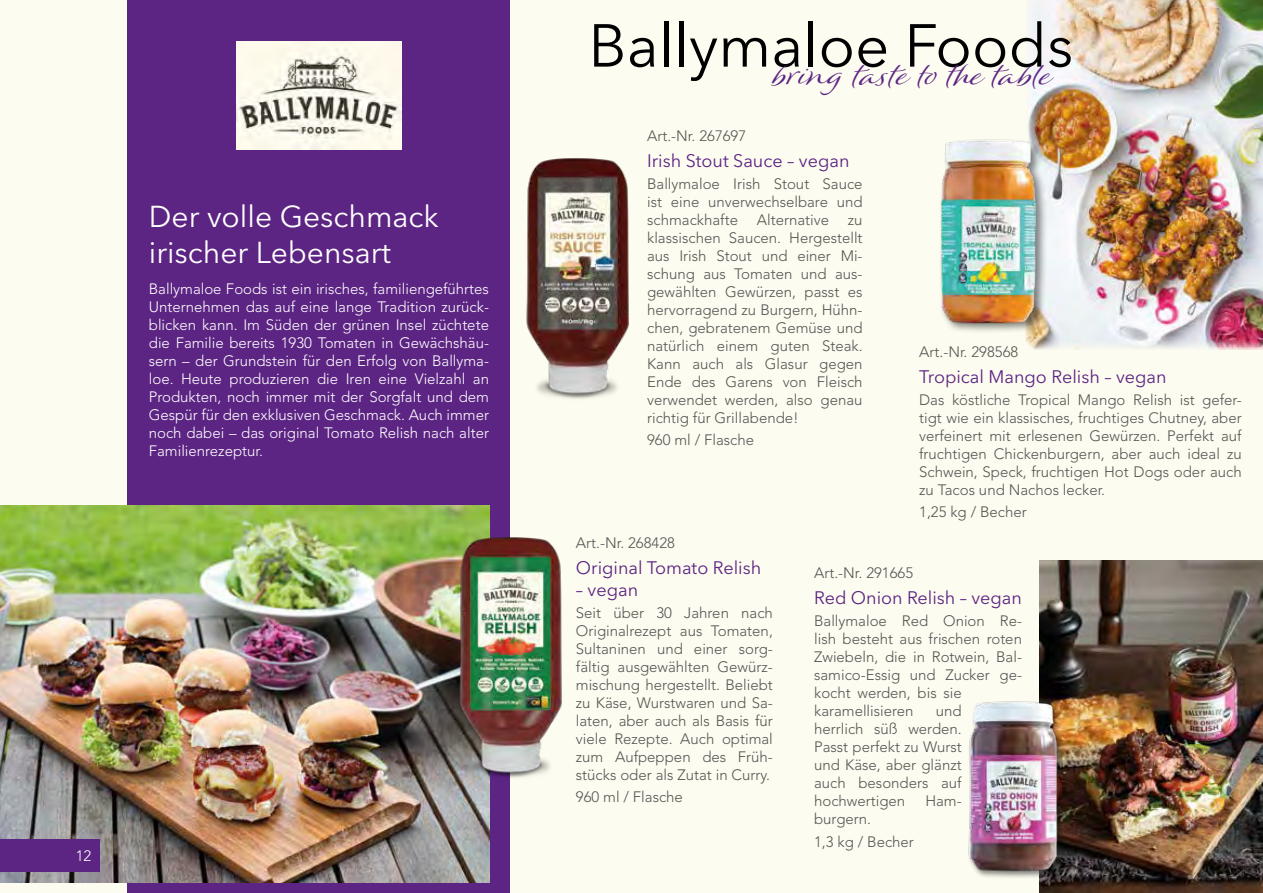
<style>
.page{position:relative;width:1263px;height:893px;background:#fdfcf0}
.page>*{position:absolute;margin:0;border:0;box-sizing:border-box;transform-origin:0 0}
.t1{font:60px "Avenir Next LT Pro";color:#000}
.t2{font:30px/36px "Avenir Next LT Pro";color:#fff}
.t3{font:27px "Winsome";color:#5c2483;scale:1.1 1}
.t4{font:18px "Avenir Next LT Pro";color:#5c2483}
.t5{font:300 15px/18px "Avenir LT Std";color:#555454;text-align:justify}
.t6{font:300 15px/18px "Avenir LT Std";color:#fff;text-align:justify}
</style>
<div class="page">
<img style="left:1039px;top:560px;width:224px;height:333px">
<img style="left:1025px;top:0;width:238px;height:349px">
<div style="left:127px;top:0;width:383px;height:893px;background:#5c2483"></div>
<img style="left:0;top:506px;width:489px;height:376px">
<div style="left:0;top:839px;width:100px;height:33px;background:#5c2483"></div>
<img style="left:237px;top:42px;width:164px;height:107px">
<img style="left:526px;top:158px;width:103px;height:241px">
<img style="left:433px;top:524px;width:129px;height:267px">
<div style="left:967px;top:700px;width:98px;height:179px;background:#000;opacity:.5"></div>
<img style="left:967px;top:694px;width:96px;height:180px">
<img style="left:940px;top:129px;width:112px;height:205px">
<h2 class="t2" style="left:149px;top:198px;width:292px">Der volle Geschmack irischer Lebensart</h2>
<p class="t6" style="left:149px;top:279px;width:342px">Ballymaloe Foods ist ein irisches, familiengeführtes Unternehmen das auf eine lange Tradition zurück&shy;blicken kann. Im Süden der grünen Insel züchtete die Familie bereits 1930 Tomaten in Gewächshäu&shy;sern – der Grundstein für den Erfolg von Ballyma&shy;loe. Heute produzieren die Iren eine Vielzahl an Produkten, noch immer mit der Sorgfalt und dem Gespür für den exklusiven Geschmack. Auch immer noch dabei – das original Tomato Relish nach alter Familienrezeptur.</p>
<p class="t6" style="left:76px;top:847px;width:17px">12</p>
<h1 class="t1" style="left:588px;top:10px;width:486px">Ballymaloe Foods</h1>
<h3 class="t3" style="left:775px;top:59px;width:255px">bring taste to the table</h3>
<p class="t5" style="left:647px;top:127px;width:101px">Art.-Nr. 267697</p>
<p class="t4" style="left:647px;top:150px;width:204px">Irish Stout Sauce – vegan</p>
<p class="t5" style="left:647px;top:175px;width:217px">Ballymaloe Irish Stout Sauce ist eine unverwechselbare und schmackhafte</p>
<p class="t5" style="left:757px;top:211px;width:74px">Alternative</p>
<p class="t5" style="left:647px;top:211px;width:217px;text-indent:201px">zu klassischen Saucen. Hergestellt aus Irish Stout und einer Mi&shy;schung aus Tomaten und aus&shy;gewählten Gewürzen, passt es hervorragend zu Burgern, Hühn&shy;chen, gebratenem Gemüse und natürlich einem guten Steak.<br>Kann auch als Glasur gegen Ende des Garens von Fleisch verwendet werden, also genau richtig für Grillabende!</p>
<p class="t5" style="left:647px;top:431px;width:109px">960 ml / Flasche</p>
<p class="t5" style="left:919px;top:343px;width:101px">Art.-Nr. 298568</p>
<p class="t4" style="left:919px;top:366px;width:249px">Tropical Mango Relish – vegan</p>
<p class="t5" style="left:919px;top:391px;width:324px">Das köstliche Tropical Mango Relish ist gefer&shy;tigt wie ein klassisches, fruchtiges Chutney, aber verfeinert mit erlesenen Gewürzen. Perfekt auf fruchtigen Chickenburgern, aber auch ideal zu Schwein, Speck, fruchtigen Hot Dogs oder auch zu Tacos und Nachos lecker.</p>
<p class="t5" style="left:919px;top:503px;width:109px">1,25 kg / Becher</p>
<p class="t5" style="left:576px;top:534px;width:101px">Art.-Nr. 268428</p>
<p class="t4" style="left:576px;top:557px;width:187px">Original Tomato Relish</p>
<p class="t4" style="left:576px;top:579px;width:64px">– vegan</p>
<p class="t5" style="left:576px;top:604px;width:198px">Seit über 30 Jahren nach Originalrezept aus Tomaten, Sultaninen und einer sorg&shy;fältig ausgewählten Gewürz&shy;mischung hergestellt. Beliebt zu Käse, Wurstwaren und Sa&shy;laten, aber auch als Basis für viele Rezepte. Auch optimal zum Aufpeppen des Früh&shy;stücks oder als Zutat in Curry.</p>
<p class="t5" style="left:576px;top:788px;width:109px">960 ml / Flasche</p>
<p class="t5" style="left:814px;top:564px;width:101px">Art.-Nr. 291665</p>
<p class="t4" style="left:814px;top:587px;width:209px">Red Onion Relish – vegan</p>
<p class="t5" style="left:814px;top:612px;width:209px;text-align:left">Ballymaloe Red Onion Re&shy;lish besteht aus frischen roten<br>Zwiebeln, die in Rotwein, Bal&shy;samico-Essig und Zucker ge&shy;kocht werden, bis sie karamellisieren</p>
<p class="t5" style="left:814px;top:702px;width:149px;text-indent:122px">und herrlich süß werden.<br>Passt perfekt zu Wurst und Käse, aber glänzt auch besonders auf hochwertigen</p>
<p class="t5" style="left:925px;top:792px;width:38px">Ham-</p>
<p class="t5" style="left:814px;top:808px;width:101px;line-height:22.2px">burgern.<br>1,3 kg / Becher</p>
</div>
